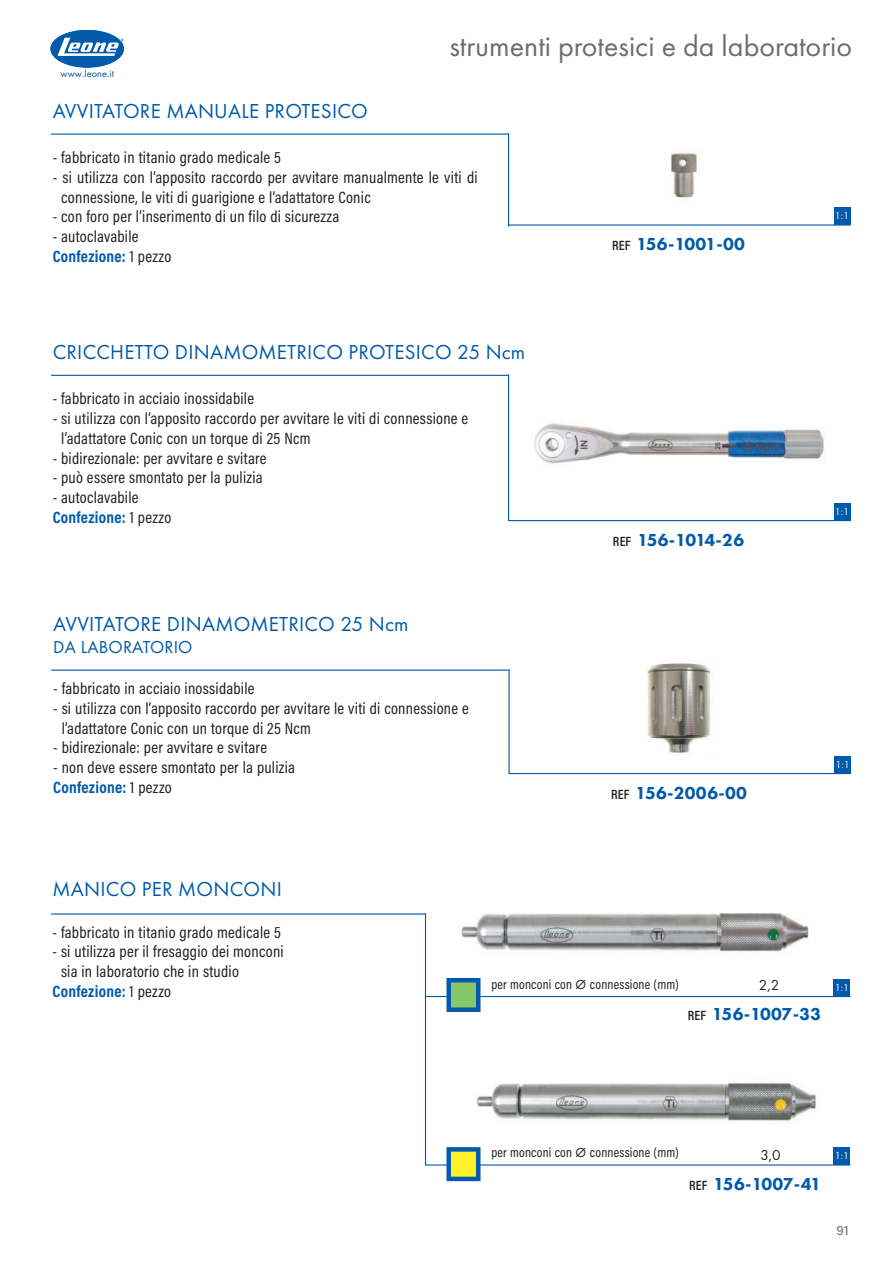
<style>
.page{position:relative;width:893px;height:1263px;background:#fff}
.page>*{position:absolute;margin:0;border:0;box-sizing:border-box;transform-origin:0 0}
.t1{font:30px "Futura PT";color:#6c6d70}
.t2{font:21px "Futura PT";letter-spacing:.01em;color:#015aaa}
.t3{font:800 18px "Futura PT";letter-spacing:-.005em;color:#015aaa}
.t4{font:800 18px "Futura PT";letter-spacing:-.05em;color:#015aaa}
.t5{font:800 18px "Futura PT";letter-spacing:-.04em;color:#015aaa}
.t6{font:800 18px "Futura PT";letter-spacing:.015em;color:#015aaa}
.t7{font:18px "Futura PT";letter-spacing:.01em;color:#015aaa}
.t8{font:16.5px/19.8px "Acumin Pro Cond";letter-spacing:.015em;color:#231f20}
.t9{font:700 16.5px "Acumin Pro Cond";letter-spacing:.015em;color:#015aaa}
.t10{font:15px "Futura PT";color:#231f20}
.t11{font:13.5px "Acumin Pro Cond";letter-spacing:.015em;color:#231f20}
.t12{font:13.5px "Acumin Pro";color:#6c6d70}
.t13{font:10.5px "Futura PT";color:#fff}
.t14{font:10.5px "Futura PT";color:#015aaa}
.s1{font-weight:700;color:#015aaa}
.s2{font-family:"Acumin Pro Cond";font-weight:600;font-size:13.5px;color:#231f20}
.s3{font-weight:400;color:#231f20}
.s4{font-family:"Futura PT"}
</style>
<div class="page">
<svg style="left:51px;top:30px;width:73px;height:37px"></svg>
<hr style="left:51px;top:913px;width:374px;height:1px;background:#015aaa">
<hr style="left:426px;top:996px;width:424px;height:1px;background:#015aaa">
<div style="left:833px;top:979px;width:17px;height:18px;background:#015aaa"></div>
<hr style="left:425px;top:1164px;width:425px;height:1px;background:#015aaa">
<div style="left:833px;top:1148px;width:17px;height:17px;background:#015aaa"></div>
<hr style="left:425px;top:913px;width:1px;height:252px;background:#015aaa">
<img style="left:476px;top:1082px;width:342px;height:40px">
<img style="left:461px;top:913px;width:348px;height:40px">
<div style="left:446px;top:1147px;width:34px;height:34px;background:#fff229;border:4px solid #015aaa"></div>
<div style="left:446px;top:978px;width:34px;height:34px;background:#86c769;border:4px solid #015aaa"></div>
<hr style="left:51px;top:375px;width:457px;height:1px;background:#015aaa">
<hr style="left:508px;top:520px;width:343px;height:1px;background:#015aaa">
<div style="left:834px;top:503px;width:17px;height:18px;background:#015aaa"></div>
<hr style="left:508px;top:374px;width:1px;height:147px;background:#015aaa">
<img style="left:534px;top:423px;width:290px;height:41px">
<hr style="left:51px;top:134px;width:457px;height:1px;background:#015aaa">
<hr style="left:508px;top:224px;width:343px;height:2px;background:#015aaa">
<div style="left:834px;top:208px;width:17px;height:17px;background:#015aaa"></div>
<hr style="left:508px;top:133px;width:1px;height:94px;background:#015aaa">
<img style="left:671px;top:153px;width:28px;height:45px">
<hr style="left:51px;top:670px;width:458px;height:1px;background:#015aaa">
<hr style="left:509px;top:773px;width:342px;height:1px;background:#015aaa">
<div style="left:834px;top:756px;width:17px;height:18px;background:#015aaa"></div>
<hr style="left:508px;top:669px;width:2px;height:105px;background:#015aaa">
<img style="left:647px;top:663px;width:64px;height:91px">
<p class="t14" style="left:61px;top:67px;width:55px">www.leone.it</p>
<h1 class="t1" style="left:449px;top:28px;width:404px">strumenti protesici e da laboratorio</h1>
<p class="t2" style="left:53px;top:99px;width:317px">AVVITATORE MANUALE PROTESICO</p>
<p class="t8" style="left:53px;top:147px;width:230px">- fabbricato in titanio grado medicale 5</p>
<p class="t8" style="left:61px;top:167px;width:418px;text-indent:-8px">- si utilizza con l’apposito raccordo per avvitare manualmente le viti di connessione, le viti di guarigione e l’adattatore Conic</p>
<p class="t8" style="left:53px;top:206px;width:288px">- con foro per l’inserimento di un filo di sicurezza</p>
<p class="t8" style="left:53px;top:226px;width:120px">- autoclavabile<br><span class="s1">Confezione:</span> 1 pezzo</p>
<p class="t2" style="left:53px;top:340px;width:474px">CRICCHETTO DINAMOMETRICO PROTESICO 25 Ncm</p>
<p class="t8" style="left:53px;top:388px;width:203px">- fabbricato in acciaio inossidabile</p>
<p class="t8" style="left:61px;top:408px;width:409px;text-indent:-8px">- si utilizza con l’apposito raccordo per avvitare le viti di connessione e l’adattatore Conic con un torque di 25 Ncm</p>
<p class="t8" style="left:53px;top:448px;width:215px">- bidirezionale: per avvitare e svitare</p>
<p class="t8" style="left:53px;top:467px;width:211px">- può essere smontato per la pulizia</p>
<p class="t8" style="left:53px;top:487px;width:120px">- autoclavabile<br><span class="s1">Confezione:</span> 1 pezzo</p>
<p class="t3" style="left:612px;top:233px;width:135px"><span class="s2">REF</span> 156-1001-00</p>
<p class="t4" style="left:613px;top:528px;width:133px"><span class="s2">REF</span> 156-1014-26</p>
<p class="t13" style="left:835px;top:210px;width:16px">1:1</p>
<p class="t13" style="left:835px;top:505px;width:16px">1:1</p>
<p class="t2" style="left:53px;top:612px;width:357px">AVVITATORE DINAMOMETRICO 25 Ncm</p>
<p class="t7" style="left:53px;top:636px;width:141px">DA LABORATORIO</p>
<p class="t8" style="left:53px;top:678px;width:203px">- fabbricato in acciaio inossidabile</p>
<p class="t8" style="left:62px;top:698px;width:409px;text-indent:-8px">- si utilizza con l’apposito raccordo per avvitare le viti di connessione e l’adattatore Conic con un torque di 25 Ncm</p>
<p class="t8" style="left:53px;top:737px;width:215px">- bidirezionale: per avvitare e svitare</p>
<p class="t8" style="left:53px;top:757px;width:243px">- non deve essere smontato per la pulizia<br><span class="s1">Confezione:</span> 1 pezzo</p>
<p class="t13" style="left:835px;top:758px;width:16px">1:1</p>
<p class="t6" style="left:611px;top:781px;width:137px"><span class="s2">REF</span> 156-2006-00</p>
<p class="t2" style="left:53px;top:877px;width:231px">MANICO PER MONCONI</p>
<p class="t8" style="left:53px;top:922px;width:230px">- fabbricato in titanio grado medicale 5</p>
<p class="t8" style="left:53px;top:941px;width:233px">- si utilizza per il fresaggio dei monconi</p>
<p class="t8" style="left:61px;top:961px;width:179px">sia in laboratorio che in studio</p>
<p class="t9" style="left:53px;top:980px;width:120px">Confezione: <span class="s3">1 pezzo</span></p>
<p class="t13" style="left:835px;top:981px;width:16px">1:1</p>
<p class="t11" style="left:491px;top:976px;width:189px">per monconi con <span class="s4">Ø</span> connessione (mm)</p>
<p class="t10" style="left:759px;top:976px;width:22px">2,2</p>
<p class="t3" style="left:688px;top:1003px;width:135px"><span class="s2">REF</span> 156-1007-33</p>
<p class="t11" style="left:491px;top:1144px;width:189px">per monconi con <span class="s4">Ø</span> connessione (mm)</p>
<p class="t10" style="left:761px;top:1146px;width:22px">3,0</p>
<p class="t5" style="left:689px;top:1173px;width:134px"><span class="s2">REF</span> 156-1007-41</p>
<p class="t13" style="left:835px;top:1150px;width:16px">1:1</p>
<p class="t12" style="left:836px;top:1221px;width:14px">91</p>
</div>
